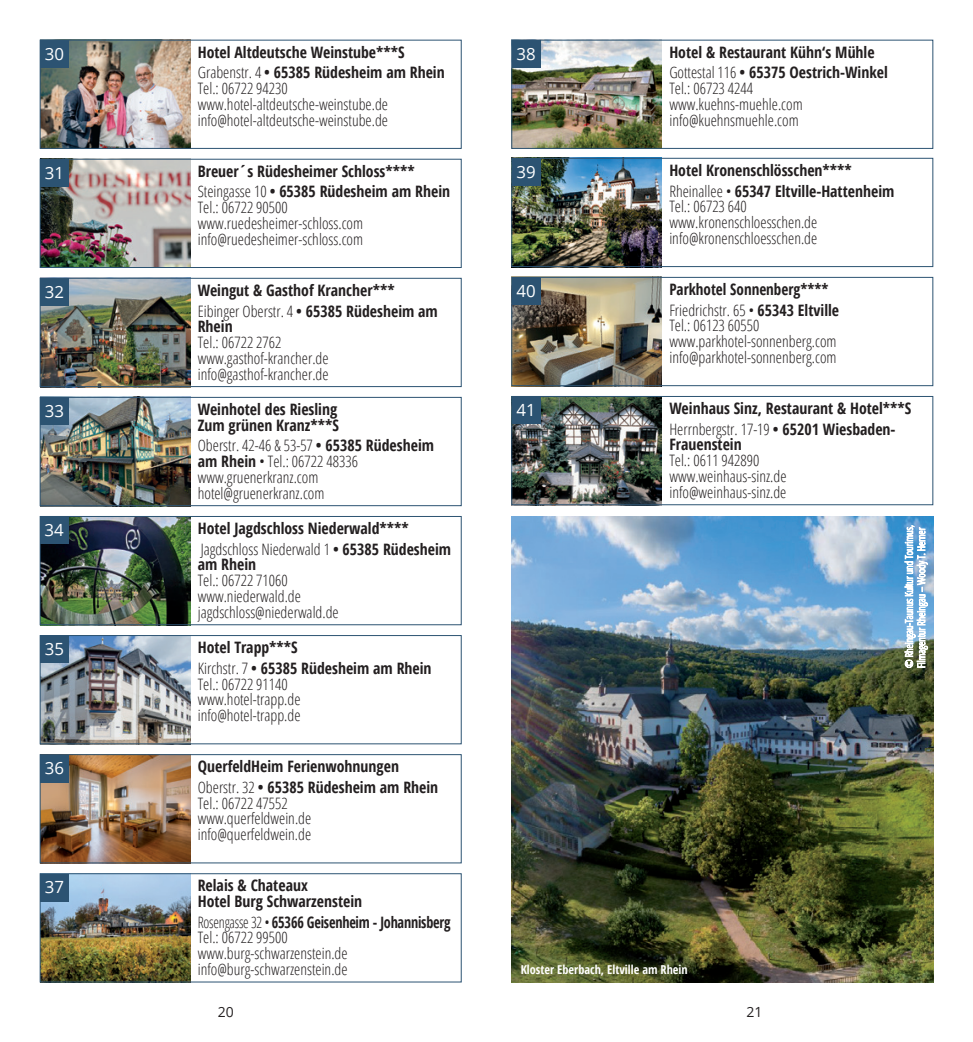
<style>
.page{position:relative;width:973px;height:1042px;background:#fff}
.page>*{position:absolute;margin:0;border:0;box-sizing:border-box;transform-origin:0 0}
.t1{font:16.8px "Open Sans";color:#fff}
.t2{font:300 15.75px/15.8px "Open Sans Condensed";color:#231f20}
.t3{font:700 15.75px/20.7px "Open Sans Condensed";color:#231f20}
.t4{font:300 15.75px/15.8px "Open Sans Condensed";color:#231f20;scale:.9 1}
.t5{font:700 15.75px/20.7px "Open Sans Condensed";color:#231f20;scale:.96 1}
.t6{font:14px "Open Sans";color:#231f20}
.t7{font:700 12.25px "Open Sans Condensed";color:#fff}
.s1{font-weight:300}
.s2{font-weight:700}
</style>
<div class="page">
<img style="left:42px;top:518px;width:148px;height:105px">
<div style="left:40px;top:516px;width:28px;height:28px;background:#2c5372"></div>
<div style="left:40px;top:516px;width:421px;height:109px;border:1px solid #2c5372"></div>
<img style="left:42px;top:637px;width:148px;height:105px">
<div style="left:40px;top:635px;width:29px;height:28px;background:#2c5372"></div>
<div style="left:40px;top:635px;width:421px;height:109px;border:1px solid #2c5372"></div>
<img style="left:42px;top:756px;width:148px;height:105px">
<div style="left:40px;top:754px;width:29px;height:28px;background:#2c5372"></div>
<div style="left:40px;top:754px;width:421px;height:109px;border:1px solid #2c5372"></div>
<img style="left:42px;top:875px;width:148px;height:105px">
<div style="left:40px;top:874px;width:29px;height:27px;background:#2c5372"></div>
<div style="left:40px;top:873px;width:421px;height:109px;border:1px solid #2c5372"></div>
<img style="left:513px;top:160px;width:148px;height:105px">
<img style="left:513px;top:279px;width:148px;height:105px">
<div style="left:511px;top:158px;width:29px;height:28px;background:#2c5372"></div>
<div style="left:511px;top:277px;width:29px;height:28px;background:#2c5372"></div>
<div style="left:511px;top:158px;width:422px;height:109px;border:1px solid #2c5372"></div>
<div style="left:511px;top:277px;width:422px;height:109px;border:1px solid #2c5372"></div>
<img style="left:513px;top:398px;width:148px;height:105px">
<div style="left:511px;top:396px;width:29px;height:28px;background:#2c5372"></div>
<div style="left:511px;top:396px;width:422px;height:109px;border:1px solid #2c5372"></div>
<img style="left:513px;top:42px;width:148px;height:105px">
<div style="left:511px;top:40px;width:29px;height:28px;background:#2c5372"></div>
<div style="left:511px;top:40px;width:422px;height:109px;border:1px solid #2c5372"></div>
<img style="left:511px;top:516px;width:422px;height:466px">
<svg style="left:903px;top:525px;width:25px;height:143px"></svg>
<img style="left:42px;top:42px;width:148px;height:105px">
<div style="left:40px;top:40px;width:29px;height:28px;background:#2c5372"></div>
<div style="left:40px;top:40px;width:421px;height:109px;border:1px solid #2c5372"></div>
<img style="left:42px;top:161px;width:148px;height:105px">
<div style="left:40px;top:159px;width:29px;height:28px;background:#2c5372"></div>
<div style="left:40px;top:159px;width:421px;height:109px;border:1px solid #2c5372"></div>
<img style="left:42px;top:280px;width:148px;height:105px">
<div style="left:40px;top:278px;width:29px;height:28px;background:#2c5372"></div>
<div style="left:40px;top:278px;width:421px;height:109px;border:1px solid #2c5372"></div>
<img style="left:42px;top:399px;width:148px;height:105px">
<div style="left:40px;top:397px;width:29px;height:28px;background:#2c5372"></div>
<div style="left:40px;top:397px;width:421px;height:109px;border:1px solid #2c5372"></div>
<p class="t1" style="left:45px;top:42px;width:21px">30</p>
<p class="t3" style="left:198px;top:41px;width:248px">Hotel Altdeutsche Weinstube***S<br><span class="s1">Grabenstr. 4</span> • 65385 Rüdesheim am Rhein</p>
<p class="t2" style="left:198px;top:80px;width:192px">Tel.: 06722 94230 www.hotel-altdeutsche-weinstube.de info@hotel-altdeutsche-weinstube.de</p>
<p class="t1" style="left:45px;top:161px;width:21px">31</p>
<p class="t3" style="left:198px;top:160px;width:254px">Breuer´s Rüdesheimer Schloss****<br><span class="s1">Steingasse 10</span> • 65385 Rüdesheim am Rhein</p>
<p class="t2" style="left:198px;top:199px;width:167px">Tel.: 06722 90500 www.ruedesheimer-schloss.com info@ruedesheimer-schloss.com</p>
<p class="t1" style="left:45px;top:280px;width:21px">32</p>
<p class="t3" style="left:198px;top:279px;width:241px">Weingut &amp; Gasthof Krancher***<br><span class="s1">Eibinger Oberstr. 4</span> • 65385 Rüdesheim am</p>
<p class="t3" style="left:198px;top:316px;width:36px">Rhein</p>
<p class="t2" style="left:198px;top:334px;width:132px">Tel.: 06722 2762 www.gasthof-krancher.de info@gasthof-krancher.de</p>
<p class="t1" style="left:45px;top:399px;width:21px">33</p>
<p class="t3" style="left:198px;top:401px;width:143px;line-height:15.8px">Weinhotel des Riesling<br>Zum grünen Kranz***S</p>
<p class="t2" style="left:198px;top:437px;width:238px">Oberstr. 42-46 &amp; 53-57 <span class="s2">• 65385 Rüdesheim am Rhein</span> • Tel.: 06722 48336 www.gruenerkranz.com hotel@gruenerkranz.com</p>
<p class="t1" style="left:44px;top:518px;width:21px">34</p>
<p class="t3" style="left:198px;top:517px;width:255px">Hotel Jagdschloss Niederwald****<br><span class="s1">Jagdschloss Niederwald 1</span> • 65385 Rüdesheim</p>
<p class="t3" style="left:198px;top:554px;width:60px">am Rhein</p>
<p class="t2" style="left:198px;top:572px;width:142px">Tel.: 06722 71060 www.niederwald.de jagdschloss@niederwald.de</p>
<p class="t1" style="left:45px;top:637px;width:21px">35</p>
<p class="t3" style="left:198px;top:636px;width:235px">Hotel Trapp***S<br><span class="s1">Kirchstr. 7</span> • 65385 Rüdesheim am Rhein</p>
<p class="t2" style="left:198px;top:675px;width:104px">Tel.: 06722 91140 www.hotel-trapp.de info@hotel-trapp.de</p>
<p class="t1" style="left:45px;top:756px;width:21px">36</p>
<p class="t3" style="left:198px;top:756px;width:242px">QuerfeldHeim Ferienwohnungen<br><span class="s1">Oberstr. 32</span> • 65385 Rüdesheim am Rhein</p>
<p class="t2" style="left:198px;top:794px;width:115px">Tel.: 06722 47552 www.querfeldwein.de info@querfeldwein.de</p>
<p class="t1" style="left:45px;top:876px;width:21px">37</p>
<p class="t3" style="left:198px;top:877px;width:166px;line-height:15.8px">Relais &amp; Chateaux<br>Hotel Burg Schwarzenstein</p>
<p class="t4" style="left:198px;top:913px;width:282px">Rosengasse 32 • <span class="s2">65366 Geisenheim - Johannisberg<br></span>Tel.: 06722 99500<br>www.burg-schwarzenstein.de info@burg-schwarzenstein.de</p>
<p class="t1" style="left:516px;top:42px;width:21px">38</p>
<p class="t3" style="left:669px;top:41px;width:220px">Hotel &amp; Restaurant Kühn‘s Mühle<br><span class="s1">Gottestal 116</span> • 65375 Oestrich-Winkel</p>
<p class="t2" style="left:669px;top:80px;width:135px">Tel.: 06723 4244 www.kuehns-muehle.com info@kuehnsmuehle.com</p>
<p class="t1" style="left:516px;top:160px;width:21px">39</p>
<p class="t1" style="left:516px;top:279px;width:21px">40</p>
<p class="t3" style="left:669px;top:159px;width:226px">Hotel Kronenschlösschen****<br><span class="s1">Rheinallee •</span> 65347 Eltville-Hattenheim</p>
<p class="t2" style="left:669px;top:198px;width:149px">Tel.: 06723 640 www.kronenschloesschen.de info@kronenschloesschen.de</p>
<p class="t5" style="left:669px;top:278px;width:178px">Parkhotel Sonnenberg****<br><span class="s1">Friedrichstr. 65 •</span> 65343 Eltville</p>
<p class="t2" style="left:669px;top:317px;width:169px">Tel.: 06123 60550 www.parkhotel-sonnenberg.com info@parkhotel-sonnenberg.com</p>
<p class="t1" style="left:516px;top:398px;width:21px">41</p>
<p class="t3" style="left:669px;top:397px;width:243px">Weinhaus Sinz, Restaurant &amp; Hotel***S<br><span class="s1">Herrnbergstr. 17-19</span> • 65201 Wiesbaden-</p>
<p class="t3" style="left:669px;top:434px;width:74px">Frauenstein</p>
<p class="t2" style="left:669px;top:452px;width:119px">Tel.: 0611 942890 www.weinhaus-sinz.de info@weinhaus-sinz.de</p>
<p class="t7" style="left:520px;top:960px;width:168px">Kloster Eberbach, Eltville am Rhein</p>
<p class="t6" style="left:218px;top:1002px;width:18px">20</p>
<p class="t6" style="left:746px;top:1002px;width:18px">21</p>
</div>
